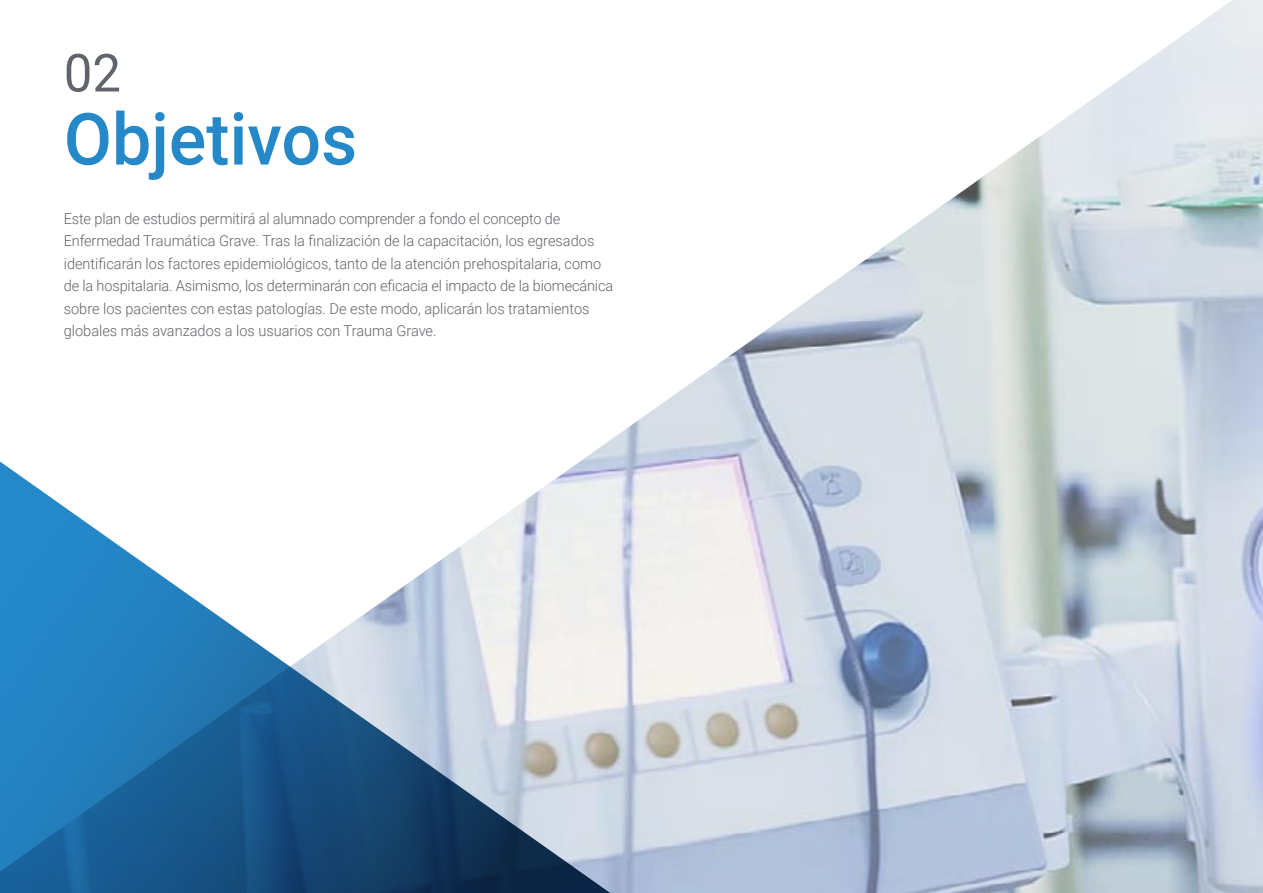
<style>
.page{position:relative;width:1263px;height:893px;background:#fff}
.page>*{position:absolute;margin:0;border:0;box-sizing:border-box;transform-origin:0 0}
.t1{font:500 72px "Roboto";color:#2488c9}
.t2{font:52.5px "Roboto";color:#61646a}
.t3{font:300 15px/22.5px "Roboto";color:#61646a}
</style>
<div class="page">
<img style="left:602px;top:0;width:661px;height:893px">
<svg style="left:0;top:446px;width:640px;height:447px"></svg>
<h2 class="t2" style="left:64px;top:36px;width:59px">02</h2>
<h1 class="t1" style="left:64px;top:89px;width:295px">Objetivos</h1>
<p class="t3" style="left:64px;top:207px;width:551px">Este plan de estudios permitirá al alumnado comprender a fondo el concepto de Enfermedad Traumática Grave. Tras la finalización de la capacitación, los egresados identificarán los factores epidemiológicos, tanto de la atención prehospitalaria, como de la hospitalaria. Asimismo, los determinarán con eficacia el impacto de la biomecánica sobre los pacientes con estas patologías. De este modo, aplicarán los tratamientos globales más avanzados a los usuarios con Trauma Grave.</p>
</div>
